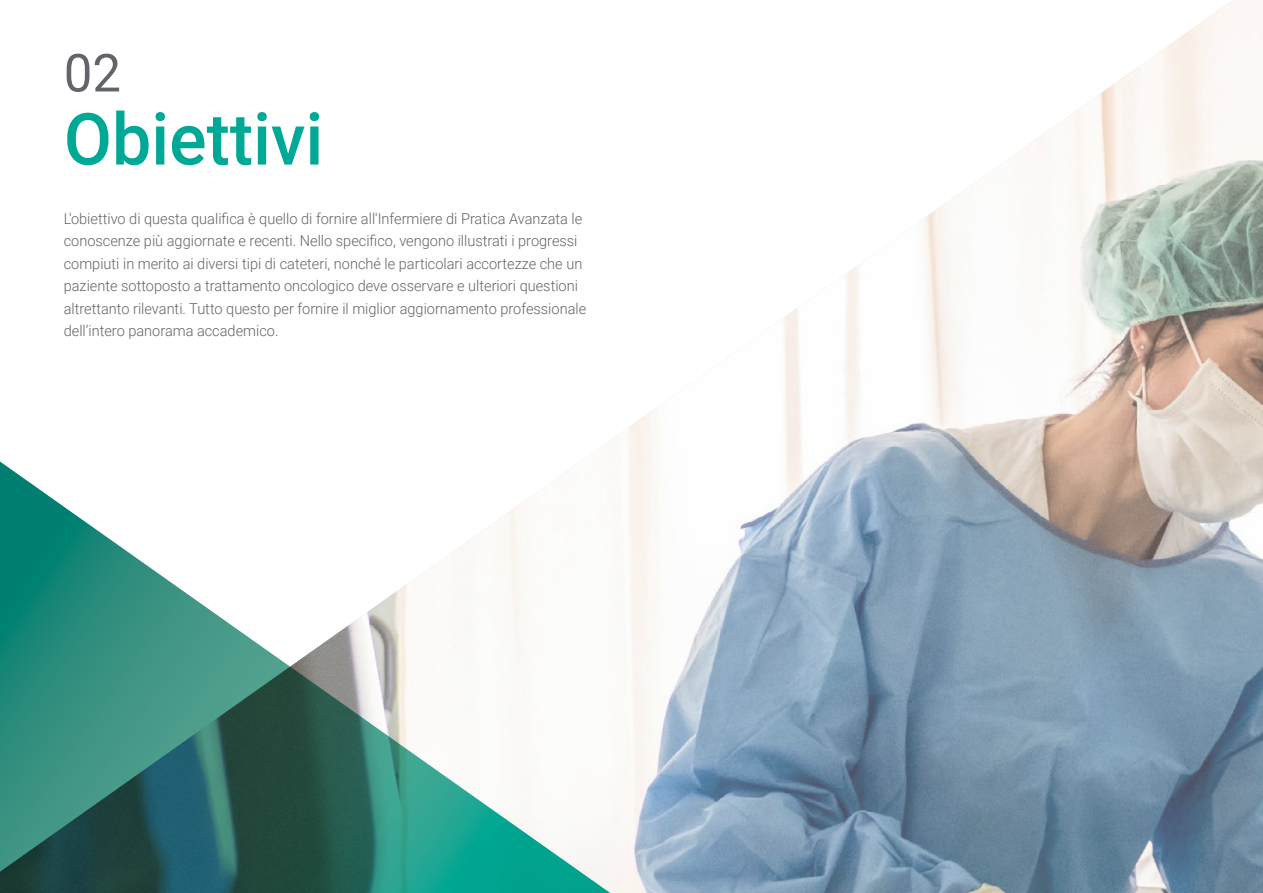
<style>
.page{position:relative;width:1263px;height:893px;background:#fff}
.page>*{position:absolute;margin:0;border:0;box-sizing:border-box;transform-origin:0 0}
.t1{font:500 72px "Roboto";color:#00a996}
.t2{font:52.5px "Roboto";color:#61646a}
.t3{font:300 15px/22.5px "Roboto";color:#61646a}
</style>
<div class="page">
<img style="left:604px;top:0;width:659px;height:893px">
<svg style="left:0;top:446px;width:640px;height:447px"></svg>
<h2 class="t2" style="left:64px;top:36px;width:59px">02</h2>
<h1 class="t1" style="left:64px;top:89px;width:261px">Obiettivi</h1>
<p class="t3" style="left:64px;top:207px;width:524px">L'obiettivo di questa qualifica è quello di fornire all'Infermiere di Pratica Avanzata le conoscenze più aggiornate e recenti. Nello specifico, vengono illustrati i progressi compiuti in merito ai diversi tipi di cateteri, nonché le particolari accortezze che un paziente sottoposto a trattamento oncologico deve osservare e ulteriori questioni altrettanto rilevanti. Tutto questo per fornire il miglior aggiornamento professionale dell’intero panorama accademico.</p>
</div>
